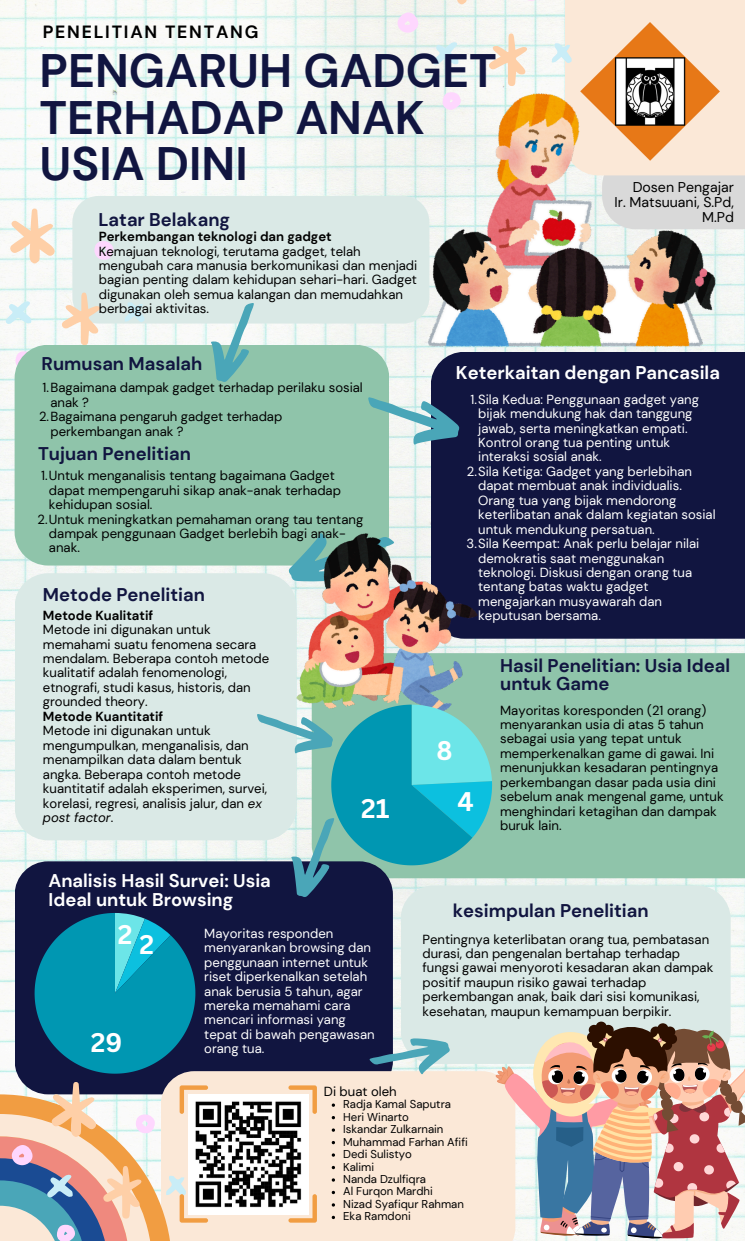
<style>
.page{position:relative;width:745px;height:1241px;background:#fff}
.page>*{position:absolute;margin:0;border:0;box-sizing:border-box;transform-origin:0 0}
.t1{font:700 46.81px/46.4px "DM Sans";color:#111540}
.t2{font:700 26.25px "Canva Sans";color:#fff}
.t3{font:700 18.38px/18.4px "DM Sans";color:#111540}
.t4{font:700 18.38px/18.4px "DM Sans";color:#fff}
.t5{font:700 17.68px "DM Sans";letter-spacing:.1em;color:#000}
.t6{font:14.17px/15.2px "DM Sans";color:#000;text-align:right}
.t7{font:13.12px/14.4px "DM Sans";color:#000}
.t8{font:13.12px/14.4px "DM Sans";color:#fff}
.t9{font:11.38px "DM Sans";color:#000}
.s1{font-weight:700}
.s2{font-style:italic}
</style>
<div class="page">
<img style="left:0;top:0;width:744px;height:1081px">
<div style="left:72px;top:196px;width:357px;height:127px;background:#dae9e6;border-radius:26px"></div>
<div style="left:400px;top:885px;width:330px;height:178px;background:#dae9e6;border-radius:33px"></div>
<div style="left:15px;top:573px;width:281px;height:267px;background:#dae9e6;border-radius:33px"></div>
<div style="left:477px;top:653px;width:267px;height:225px;background:#8fc4aa"></div>
<div style="left:430px;top:352px;width:314px;height:286px;background:#111540"></div>
<div style="left:15px;top:861px;width:377px;height:233px;background:#111540;border-radius:33px"></div>
<div style="left:715px;top:175px;width:29px;height:54px;background:#d9d9d9"></div>
<div style="left:564px;top:0;width:180px;height:175px;background:#fbe8d7"></div>
<img style="left:427px;top:93px;width:288px;height:253px">
<img style="left:580px;top:22px;width:139px;height:139px">
<div style="left:171px;top:1071px;width:321px;height:169px;background:#fbe8d7"></div>
<svg style="left:492px;top:1002px;width:252px;height:238px"></svg>
<svg style="left:125px;top:302px;width:19px;height:20px"></svg>
<svg style="left:10px;top:208px;width:45px;height:55px"></svg>
<svg style="left:61px;top:292px;width:40px;height:53px"></svg>
<svg style="left:5px;top:301px;width:27px;height:23px"></svg>
<svg style="left:94px;top:241px;width:19px;height:19px"></svg>
<svg style="left:15px;top:351px;width:14px;height:18px"></svg>
<svg style="left:551px;top:43px;width:20px;height:21px"></svg>
<svg style="left:436px;top:0;width:46px;height:4px"></svg>
<svg style="left:488px;top:33px;width:39px;height:53px"></svg>
<svg style="left:432px;top:42px;width:26px;height:23px"></svg>
<svg style="left:397px;top:12px;width:21px;height:21px"></svg>
<svg style="left:521px;top:0;width:19px;height:1px"></svg>
<svg style="left:442px;top:92px;width:19px;height:18px"></svg>
<div style="left:15px;top:345px;width:374px;height:220px;background:#8fc4aa;border-radius:33px"></div>
<svg style="left:197px;top:303px;width:72px;height:79px"></svg>
<svg style="left:368px;top:379px;width:97px;height:80px"></svg>
<svg style="left:281px;top:514px;width:119px;height:78px"></svg>
<img style="left:296px;top:533px;width:181px;height:166px">
<svg style="left:35px;top:913px;width:160px;height:160px"></svg>
<svg style="left:248px;top:699px;width:244px;height:203px"></svg>
<svg style="left:0;top:1081px;width:317px;height:159px"></svg>
<img style="left:188px;top:1093px;width:120px;height:121px">
<svg style="left:331px;top:1103px;width:4px;height:3px"></svg>
<svg style="left:331px;top:1115px;width:4px;height:4px"></svg>
<svg style="left:331px;top:1128px;width:4px;height:3px"></svg>
<svg style="left:331px;top:1140px;width:4px;height:4px"></svg>
<svg style="left:331px;top:1153px;width:4px;height:3px"></svg>
<svg style="left:331px;top:1165px;width:4px;height:4px"></svg>
<svg style="left:331px;top:1178px;width:4px;height:3px"></svg>
<svg style="left:331px;top:1190px;width:4px;height:3px"></svg>
<svg style="left:331px;top:1203px;width:4px;height:3px"></svg>
<svg style="left:331px;top:1215px;width:4px;height:3px"></svg>
<svg style="left:367px;top:1033px;width:85px;height:47px"></svg>
<p class="t5" style="left:43px;top:20px;width:217px">PENELITIAN TENTANG</p>
<p class="t1" style="left:40px;top:48px;width:458px">PENGARUH GADGET<br>TERHADAP ANAK<br>USIA DINI</p>
<h3 class="t3" style="left:98px;top:210px;width:133px">Latar Belakang</h3>
<p class="t7" style="left:99px;top:229px;width:320px"><span class="s1">Perkembangan teknologi dan gadget<br></span>Kemajuan teknologi, terutama gadget, telah mengubah cara manusia berkomunikasi dan menjadi bagian penting dalam kehidupan sehari-hari. Gadget digunakan oleh semua kalangan dan memudahkan berbagai aktivitas.</p>
<h3 class="t6" style="left:614px;top:179px;width:121px">Dosen Pengajar<br>Ir. Matsuuani, S.Pd,<br>M.Pd</h3>
<p class="t3" style="left:42px;top:355px;width:162px">Rumusan Masalah</p>
<p class="t4" style="left:455px;top:364px;width:265px">Keterkaitan dengan Pancasila</p>
<h2 class="t7" style="left:50px;top:380px;width:314px;text-indent:-8px">1.Bagaimana dampak gadget terhadap perilaku sosial anak ?</h2>
<h1 class="t7" style="left:50px;top:409px;width:233px;text-indent:-11px">2.Bagaimana pengaruh gadget terhadap perkembangan anak ?</h1>
<p class="t8" style="left:478px;top:392px;width:222px;text-indent:-8px">1.Sila Kedua: Penggunaan gadget yang bijak mendukung hak dan tanggung jawab, serta meningkatkan empati.<br>Kontrol orang tua penting untuk interaksi sosial anak.</p>
<h3 class="t8" style="left:478px;top:464px;width:239px;text-indent:-11px">2.Sila Ketiga: Gadget yang berlebihan dapat membuat anak individualis.<br>Orang tua yang bijak mendorong keterlibatan anak dalam kegiatan sosial untuk mendukung persatuan.</h3>
<p class="t8" style="left:478px;top:536px;width:222px;text-indent:-12px">3.Sila Keempat: Anak perlu belajar nilai demokratis saat menggunakan teknologi. Diskusi dengan orang tua tentang batas waktu gadget mengajarkan musyawarah dan keputusan bersama.</p>
<h4 class="t3" style="left:38px;top:444px;width:154px">Tujuan Penelitian</h4>
<h3 class="t7" style="left:49px;top:468px;width:293px;text-indent:-8px">1.Untuk menganalisis tentang bagaimana Gadget dapat mempengaruhi sikap anak-anak terhadap kehidupan sosial.</h3>
<p class="t7" style="left:49px;top:512px;width:315px;text-indent:-11px">2.Untuk meningkatkan pemahaman orang tau tentang dampak penggunaan Gadget berlebih bagi anak&shy;anak.</p>
<p class="t3" style="left:43px;top:585px;width:163px">Metode Penelitian</p>
<h4 class="t7" style="left:43px;top:608px;width:227px"><span class="s1">Metode Kualitatif<br></span>Metode ini digunakan untuk memahami suatu fenomena secara mendalam. Beberapa contoh metode kualitatif adalah fenomenologi, etnografi, studi kasus, historis, dan grounded theory.<br><span class="s1">Metode Kuantitatif<br></span>Metode ini digunakan untuk mengumpulkan, menganalisis, dan menampilkan data dalam bentuk angka. Beberapa contoh metode kuantitatif adalah eksperimen, survei, korelasi, regresi, analisis jalur, dan <span class="s2">ex post factor</span>.</h4>
<h3 class="t3" style="left:500px;top:656px;width:231px">Hasil Penelitian: Usia Ideal untuk Game</h3>
<p class="t7" style="left:500px;top:702px;width:225px">Mayoritas koresponden (21 orang) menyarankan usia di atas 5 tahun sebagai usia yang tepat untuk memperkenalkan game di gawai. Ini menunjukkan kesadaran pentingnya perkembangan dasar pada usia dini sebelum anak mengenal game, untuk menghindari ketagihan dan dampak buruk lain.</p>
<h4 class="t2" style="left:436px;top:732px;width:18px">8</h4>
<p class="t2" style="left:361px;top:790px;width:30px">21</p>
<p class="t2" style="left:457px;top:782px;width:18px">4</p>
<h4 class="t4" style="left:48px;top:872px;width:224px">Analisis Hasil Survei: Usia<br>Ideal untuk Browsing</h4>
<h3 class="t2" style="left:118px;top:915px;width:16px">2</h3>
<p class="t2" style="left:139px;top:925px;width:16px">2</p>
<p class="t2" style="left:91px;top:1023px;width:33px">29</p>
<p class="t8" style="left:204px;top:926px;width:172px">Mayoritas responden menyarankan browsing dan penggunaan internet untuk riset diperkenalkan setelah anak berusia 5 tahun, agar mereka memahami cara mencari informasi yang tepat di bawah pengawasan orang tua.</p>
<p class="t3" style="left:452px;top:901px;width:197px">kesimpulan Penelitian</p>
<p class="t7" style="left:422px;top:931px;width:292px">Pentingnya keterlibatan orang tua, pembatasan durasi, dan pengenalan bertahap terhadap fungsi gawai menyoroti kesadaran akan dampak positif maupun risiko gawai terhadap perkembangan anak, baik dari sisi komunikasi, kesehatan, maupun kemampuan berpikir.</p>
<p class="t7" style="left:324px;top:1083px;width:74px">Di buat oleh</p>
<p class="t9" style="left:343px;top:1096px;width:109px">Radja Kamal Saputra</p>
<p class="t9" style="left:343px;top:1109px;width:67px">Heri Winarto</p>
<h4 class="t9" style="left:343px;top:1121px;width:102px">Iskandar Zulkarnain</h4>
<h4 class="t9" style="left:343px;top:1134px;width:126px">Muhammad Farhan Afifi</h4>
<h3 class="t9" style="left:343px;top:1146px;width:70px">Dedi Sulistyo</h3>
<p class="t9" style="left:343px;top:1159px;width:32px">Kalimi</p>
<p class="t9" style="left:343px;top:1171px;width:84px">Nanda Dzulfiqra</p>
<p class="t9" style="left:343px;top:1184px;width:91px">Al Furqon Mardhi</p>
<p class="t9" style="left:343px;top:1196px;width:122px">Nizad Syafiqur Rahman</p>
<h4 class="t9" style="left:343px;top:1208px;width:69px">Eka Ramdoni</h4>
</div>
